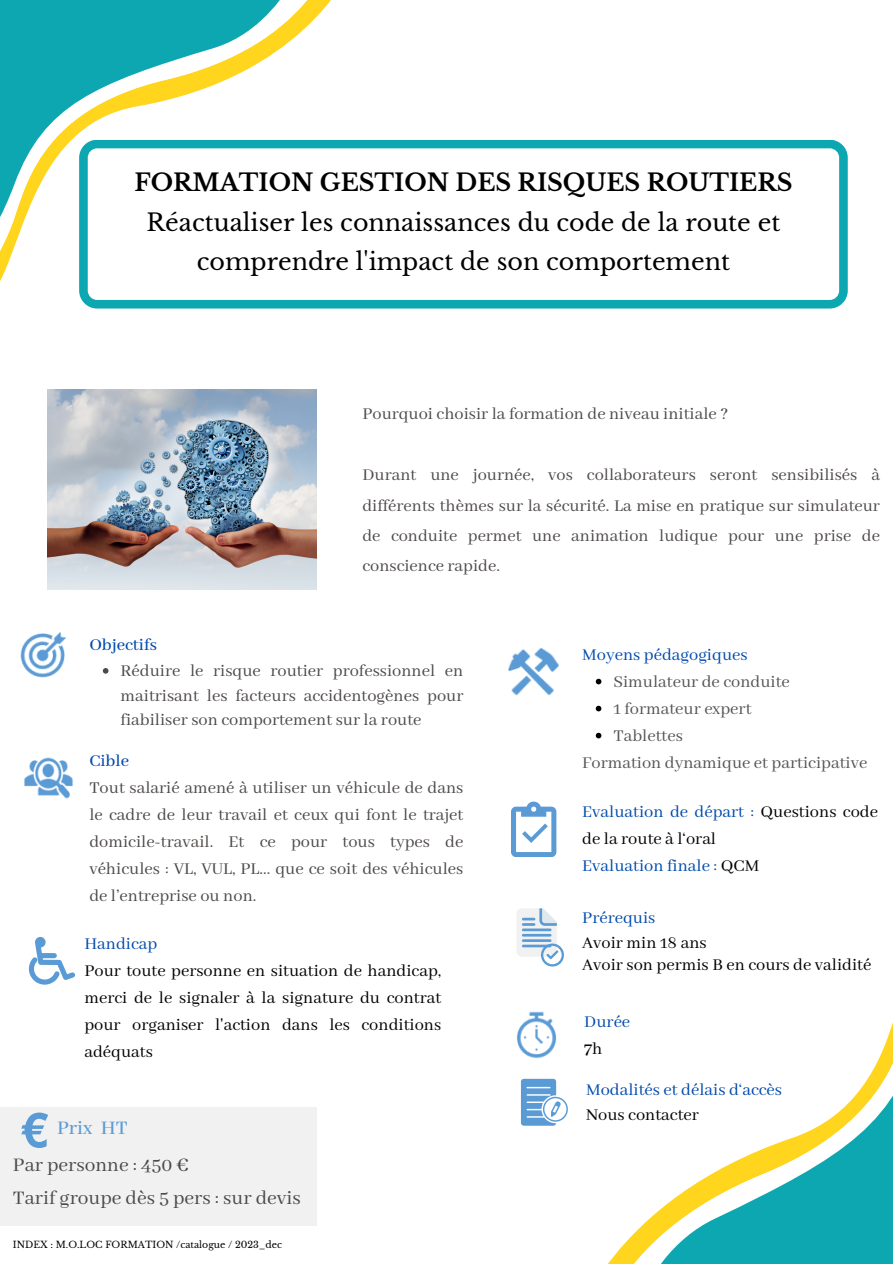
<style>
.page{position:relative;width:893px;height:1264px;background:#fff}
.page>*{position:absolute;margin:0;border:0;box-sizing:border-box;transform-origin:0 0}
.t1{font:23.7px/39.2px "Libre Baskerville";color:#000;text-align:center}
.t2{font:700 23.7px "Libre Baskerville";color:#000}
.t3{font:21.3px "Abhaya Libre";color:#4d4948}
.t4{font:500 21.3px "Abhaya Libre";color:#5b9bd5}
.t5{font:18.3px/27px "Abhaya Libre";color:#4d4948;text-align:justify}
.t6{font:18.3px/27px "Abhaya Libre";color:#000}
.t7{font:18.3px "Abhaya Libre";color:#004aad}
.t8{font:18.3px "Abhaya Libre";color:#545454}
.t9{font:500 18.3px "Abhaya Libre";color:#004aad}
.t10{font:9.3px "Libre Baskerville";color:#000}
.s1{color:#004aad}
.s2{color:#000}
</style>
<div class="page">
<svg style="left:0;top:0;width:316px;height:264px"></svg>
<svg style="left:79px;top:140px;width:768px;height:168px"></svg>
<img style="left:20px;top:632px;width:46px;height:46px">
<img style="left:24px;top:757px;width:49px;height:42px">
<img style="left:508px;top:647px;width:51px;height:49px">
<img style="left:47px;top:389px;width:269px;height:201px">
<svg style="left:511px;top:801px;width:45px;height:55px"></svg>
<svg style="left:103px;top:668px;width:5px;height:5px"></svg>
<svg style="left:595px;top:678px;width:6px;height:6px"></svg>
<svg style="left:595px;top:705px;width:6px;height:6px"></svg>
<svg style="left:595px;top:732px;width:6px;height:6px"></svg>
<img style="left:516px;top:1011px;width:41px;height:48px">
<div style="left:0;top:1106px;width:316px;height:119px;background:#f1f1f1"></div>
<svg style="left:21px;top:1112px;width:27px;height:35px"></svg>
<svg style="left:517px;top:908px;width:46px;height:58px"></svg>
<svg style="left:29px;top:936px;width:46px;height:48px"></svg>
<svg style="left:521px;top:1078px;width:47px;height:47px"></svg>
<svg style="left:617px;top:1025px;width:275px;height:238px"></svg>
<p class="t2" style="left:134px;top:168px;width:659px">FORMATION GESTION DES RISQUES ROUTIERS</p>
<p class="t1" style="left:146px;top:203px;width:635px">Réactualiser les connaissances du code de la route et comprendre l'impact de son comportement</p>
<p class="t5" style="left:362px;top:401px;width:367px">Pourquoi choisir la formation de niveau initiale ?</p>
<p class="t5" style="left:362px;top:460px;width:519px;line-height:30.3px">Durant une journée, vos collaborateurs seront sensibilisés à différents thèmes sur la sécurité. La mise en pratique sur simulateur de conduite permet une animation ludique pour une prise de conscience rapide.</p>
<p class="t9" style="left:89px;top:634px;width:69px">Objectifs</p>
<p class="t5" style="left:120px;top:659px;width:344px;line-height:24.8px">Réduire le risque routier professionnel en maitrisant les facteurs accidentogènes pour fiabiliser son comportement sur la route</p>
<p class="t9" style="left:89px;top:750px;width:41px">Cible</p>
<p class="t5" style="left:89px;top:774px;width:375px">Tout salarié amené à utiliser un véhicule de dans le cadre de leur travail et ceux qui font le trajet domicile-travail. Et ce pour tous types de véhicules : VL, VUL, PL... que ce soit des véhicules de l’entreprise ou non.</p>
<p class="t7" style="left:84px;top:933px;width:74px">Handicap</p>
<p class="t6" style="left:84px;top:957px;width:358px;text-align:justify">Pour toute personne en situation de handicap, merci de le signaler à la signature du contrat pour organiser l'action dans les conditions adéquats</p>
<p class="t4" style="left:57px;top:1116px;width:72px">Prix HT</p>
<p class="t3" style="left:13px;top:1153px;width:177px">Par personne : 450 €</p>
<p class="t3" style="left:13px;top:1185px;width:289px">Tarif groupe dès 5 pers : sur devis</p>
<p class="t10" style="left:13px;top:1238px;width:271px">INDEX : M.O.LOC FORMATION /catalogue / 2023_dec</p>
<p class="t7" style="left:582px;top:644px;width:167px">Moyens pédagogiques</p>
<p class="t8" style="left:613px;top:671px;width:178px">Simulateur de conduite</p>
<p class="t8" style="left:613px;top:698px;width:139px">1 formateur expert</p>
<p class="t8" style="left:613px;top:725px;width:71px">Tablettes</p>
<p class="t8" style="left:582px;top:752px;width:286px">Formation dynamique et participative</p>
<p class="t6" style="left:582px;top:798px;width:297px"><span class="s1">Evaluation de départ :</span> Questions code de la route à l‘oral</p>
<p class="t7" style="left:582px;top:855px;width:178px">Evaluation finale : <span class="s2">QCM</span></p>
<p class="t7" style="left:582px;top:907px;width:75px">Prérequis</p>
<p class="t6" style="left:582px;top:929px;width:126px">Avoir min 18 ans</p>
<p class="t6" style="left:582px;top:952px;width:290px">Avoir son permis B en cours de validité</p>
<p class="t7" style="left:584px;top:1011px;width:48px">Durée</p>
<p class="t6" style="left:584px;top:1036px;width:20px">7h</p>
<p class="t7" style="left:586px;top:1079px;width:197px">Modalités et délais d‘accès</p>
<p class="t6" style="left:586px;top:1101px;width:114px">Nous contacter</p>
</div>
